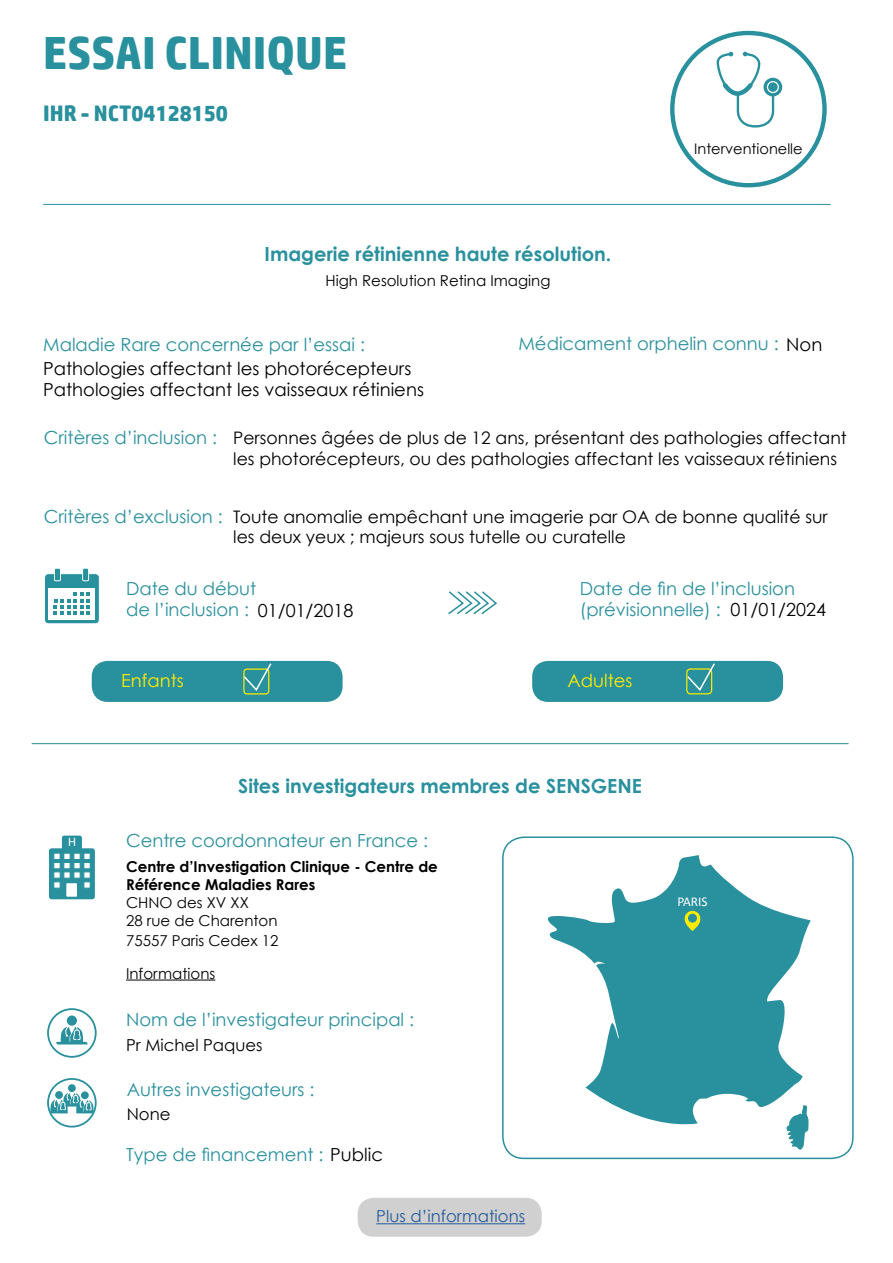
<style>
.page{position:relative;width:893px;height:1263px;background:#fff}
.page>*{position:absolute;margin:0;border:0;box-sizing:border-box;transform-origin:0 0}
.t1{font:700 46.5px "HP Simplified";color:#29909d}
.t2{font:700 22.5px "HP Simplified";color:#29909d}
.t3{font:700 19.5px "Century Gothic";color:#29909d}
.t4{font:18px/21.6px "Century Gothic";color:#29909d}
.t5{font:18px/21.6px "Century Gothic";color:#000}
.t6{font:18px "Century Gothic";color:#ffed00}
.t7{font:17.25px/20.7px "Century Gothic";color:#000}
.t8{font:16.5px "Century Gothic";color:#000}
.t9{font:16.5px "Century Gothic";color:#275b9b}
.t10{font:15px/18px "Century Gothic";color:#000}
.t11{font:700 15px/18px "Century Gothic";color:#000}
.t12{font:14.55px "Century Gothic";color:#000}
.t13{font:13.5px "Calibri";color:#fff}
.t14{font:12.15px "Myriad Pro";color:#fff}
.s1{color:#000}
</style>
<div class="page">
<hr style="left:43px;top:204px;width:788px;height:1px;background:#29909d">
<svg style="left:448px;top:591px;width:49px;height:23px"></svg>
<div style="left:92px;top:661px;width:251px;height:41px;background:#29909d;border-radius:16px"></div>
<div style="left:532px;top:661px;width:251px;height:41px;background:#29909d;border-radius:16px"></div>
<div style="left:243px;top:668px;width:26px;height:26px;border:1px solid #ffed00;border-radius:3px"></div>
<div style="left:686px;top:668px;width:26px;height:26px;border:1px solid #ffed00;border-radius:4px"></div>
<svg style="left:686px;top:663px;width:29px;height:29px"></svg>
<svg style="left:243px;top:663px;width:29px;height:29px"></svg>
<hr style="left:126px;top:979px;width:89px;height:1px;background:#000">
<hr style="left:32px;top:743px;width:817px;height:1px;background:#29909d">
<div style="left:502px;top:836px;width:352px;height:323px;border:2px solid #29909d;border-radius:21px"></div>
<svg style="left:547px;top:855px;width:264px;height:270px;fill:#29909d"></svg>
<svg style="left:786px;top:1106px;width:23px;height:44px"></svg>
<svg style="left:685px;top:911px;width:15px;height:19px"></svg>
<div style="left:685px;top:911px;width:15px;height:19px;border:1px solid #ffed00;border-radius:7px"></div>
<div style="left:688px;top:914px;width:9px;height:9px;background:#29909d;border-radius:50%"></div>
<div style="left:49px;top:848px;width:46px;height:51px;background:#29909d;border-radius:3px"></div>
<div style="left:54px;top:853px;width:6px;height:7px;border:1px solid #29909d"></div>
<div style="left:54px;top:862px;width:6px;height:7px;background:#fff"></div>
<div style="left:54px;top:862px;width:6px;height:7px;border:1px solid #29909d"></div>
<div style="left:64px;top:853px;width:6px;height:7px;border:1px solid #29909d"></div>
<div style="left:64px;top:862px;width:6px;height:7px;background:#fff"></div>
<div style="left:64px;top:862px;width:6px;height:7px;border:1px solid #29909d"></div>
<div style="left:74px;top:853px;width:6px;height:7px;border:1px solid #29909d"></div>
<div style="left:74px;top:862px;width:6px;height:7px;background:#fff"></div>
<div style="left:74px;top:862px;width:6px;height:7px;border:1px solid #29909d"></div>
<svg style="left:54px;top:853px;width:34px;height:6px"></svg>
<div style="left:84px;top:853px;width:6px;height:7px;border:1px solid #29909d"></div>
<div style="left:84px;top:862px;width:6px;height:7px;background:#fff"></div>
<div style="left:84px;top:862px;width:6px;height:7px;border:1px solid #29909d"></div>
<svg style="left:54px;top:872px;width:36px;height:16px"></svg>
<div style="left:66px;top:883px;width:11px;height:14px;background:#fff"></div>
<div style="left:63px;top:836px;width:18px;height:13px;background:#29909d;border-radius:2px"></div>
<div style="left:62px;top:835px;width:20px;height:15px;border:2px solid #29909d;border-radius:2px"></div>
<svg style="left:56px;top:1021px;width:32px;height:23px"></svg>
<div style="left:67px;top:1015px;width:10px;height:11px;background:#29909d;border-radius:50%"></div>
<div style="left:47px;top:1008px;width:50px;height:50px;border:2px solid #29909d;border-radius:50%"></div>
<div style="left:68px;top:1084px;width:8px;height:8px;background:#29909d;border-radius:50%"></div>
<svg style="left:50px;top:1088px;width:44px;height:25px"></svg>
<div style="left:81px;top:1091px;width:8px;height:8px;background:#29909d;border-radius:50%"></div>
<div style="left:47px;top:1078px;width:50px;height:49px;border:2px solid #29909d;border-radius:50%"></div>
<div style="left:45px;top:574px;width:54px;height:50px;background:#29909d;border-radius:4px"></div>
<div style="left:44px;top:573px;width:56px;height:51px;border:1px solid #fff;border-radius:4px"></div>
<div style="left:83px;top:568px;width:6px;height:13px;background:#29909d"></div>
<div style="left:82px;top:568px;width:7px;height:13px;border:1px solid #fff"></div>
<div style="left:54px;top:568px;width:7px;height:13px;background:#29909d"></div>
<div style="left:54px;top:568px;width:7px;height:13px;border:1px solid #fff"></div>
<div style="left:49px;top:588px;width:46px;height:32px;background:#fff"></div>
<svg style="left:54px;top:592px;width:36px;height:23px"></svg>
<div style="left:670px;top:31px;width:157px;height:156px;border:4px solid #29909d;border-radius:50%"></div>
<div style="left:763px;top:78px;width:19px;height:18px;background:#29909d;border-radius:50%"></div>
<div style="left:767px;top:81px;width:12px;height:12px;border:1px solid #fff;border-radius:50%"></div>
<svg style="left:716px;top:51px;width:60px;height:77px"></svg>
<div style="left:358px;top:1198px;width:184px;height:39px;background:#d0d0d0;border-radius:16px"></div>
<hr style="left:376px;top:1223px;width:149px;height:1px;background:#275b9b">
<h1 class="t1" style="left:43px;top:25px;width:306px">ESSAI CLINIQUE</h1>
<p class="t2" style="left:43px;top:100px;width:186px">IHR - NCT04128150</p>
<p class="t3" style="left:265px;top:241px;width:348px">Imagerie rétinienne haute résolution.</p>
<p class="t10" style="left:325px;top:272px;width:227px">High Resolution Retina Imaging</p>
<p class="t12" style="left:694px;top:140px;width:110px">Interventionelle</p>
<p class="t4" style="left:43px;top:333px;width:323px">Maladie Rare concernée par l’essai :</p>
<p class="t5" style="left:43px;top:357px;width:382px">Pathologies affectant les photorécepteurs<br>Pathologies affectant les vaisseaux rétiniens</p>
<p class="t4" style="left:518px;top:333px;width:305px">Médicament orphelin connu : <span class="s1">Non</span></p>
<p class="t4" style="left:44px;top:427px;width:175px">Critères d’inclusion :</p>
<p class="t7" style="left:233px;top:428px;width:615px">Personnes âgées de plus de 12 ans, présentant des pathologies affectant les photorécepteurs, ou des pathologies affectant les vaisseaux rétiniens</p>
<p class="t4" style="left:44px;top:505px;width:180px">Critères d’exclusion :</p>
<p class="t7" style="left:233px;top:506px;width:596px">Toute anomalie empêchant une imagerie par OA de bonne qualité sur les deux yeux ; majeurs sous tutelle ou curatelle</p>
<p class="t4" style="left:126px;top:577px;width:132px">Date du début de l’inclusion :</p>
<p class="t4" style="left:580px;top:577px;width:217px">Date de fin de l’inclusion</p>
<p class="t5" style="left:258px;top:599px;width:97px">01/01/2018</p>
<p class="t4" style="left:580px;top:599px;width:248px">(prévisionnelle) : <span class="s1">01/01/2024</span></p>
<p class="t6" style="left:121px;top:670px;width:64px">Enfants</p>
<p class="t6" style="left:567px;top:670px;width:66px">Adultes</p>
<p class="t14" style="left:68px;top:834px;width:9px">H</p>
<p class="t3" style="left:238px;top:773px;width:405px">Sites investigateurs membres de SENSGENE</p>
<p class="t4" style="left:126px;top:829px;width:303px">Centre coordonnateur en France :</p>
<p class="t11" style="left:126px;top:857px;width:313px">Centre d’Investigation Clinique - Centre de<br>Référence Maladies Rares</p>
<p class="t10" style="left:126px;top:894px;width:153px">CHNO des XV XX<br>28 rue de Charenton</p>
<p class="t10" style="left:126px;top:924px;width:154px;line-height:32.4px">75557 Paris Cedex 12<br>Informations</p>
<p class="t4" style="left:126px;top:1008px;width:290px">Nom de l’investigateur principal :</p>
<p class="t8" style="left:126px;top:1034px;width:138px">Pr Michel Paques</p>
<p class="t4" style="left:127px;top:1078px;width:189px">Autres investigateurs :</p>
<p class="t8" style="left:127px;top:1104px;width:45px">None</p>
<p class="t4" style="left:126px;top:1143px;width:258px">Type de financement : <span class="s1">Public</span></p>
<p class="t9" style="left:376px;top:1206px;width:150px">Plus d’informations</p>
<p class="t13" style="left:677px;top:893px;width:32px">PARIS</p>
</div>
